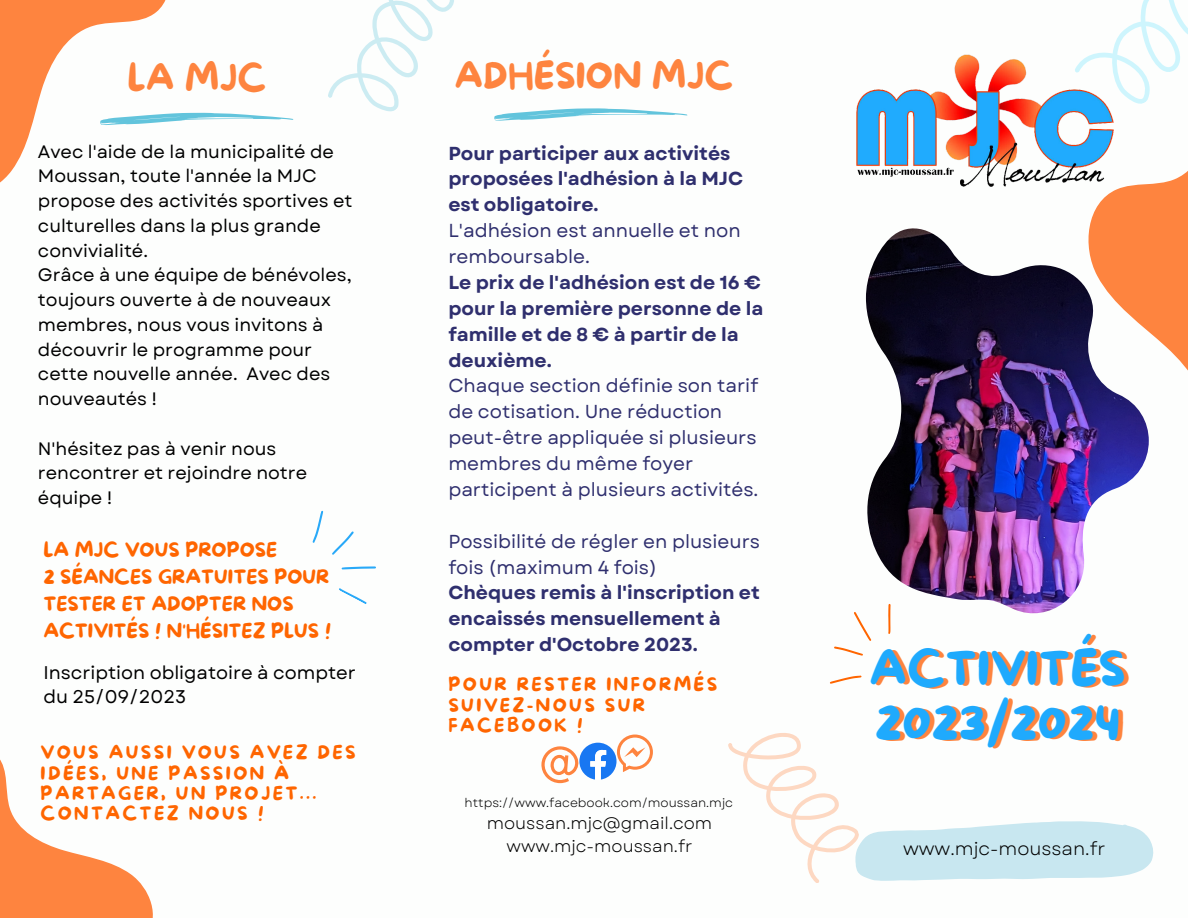
<style>
.page{position:relative;width:1188px;height:918px;background:#fff}
.page>*{position:absolute;margin:0;border:0;box-sizing:border-box;transform-origin:0 0}
.t1{font:47.25px/54px "More Sugar";color:#1faafd}
.t2{font:35.7px "More Sugar";color:#fe843f}
.t3{font:19.5px/27px "More Sugar";color:#ff6500}
.t4{font:700 18.75px/25.8px "Garet";color:#2f2f6e}
.t5{font:18.75px/25.8px "Garet";color:#2f2f6e}
.t6{font:18.3px "Garet";color:#000}
.t7{font:18.3px "Garet";color:#000}
.t8{font:18.15px/20.2px "More Sugar";letter-spacing:.13em;color:#ff6500}
.t9{font:18px/24.8px "Garet";color:#000}
.t10{font:16.8px "Garet";color:#000}
.t11{font:12.3px "Garet";color:#000}
</style>
<div class="page">
<svg style="left:1091px;top:171px;width:97px;height:200px;fill:#fe843f"></svg>
<svg style="left:0;top:759px;width:153px;height:159px"></svg>
<img style="left:865px;top:219px;width:284px;height:395px">
<svg style="left:1113px;top:0;width:75px;height:104px"></svg>
<svg style="left:0;top:0;width:688px;height:183px"></svg>
<svg style="left:854px;top:612px;width:17px;height:29px"></svg>
<svg style="left:830px;top:676px;width:32px;height:8px"></svg>
<svg style="left:834px;top:647px;width:29px;height:9px"></svg>
<svg style="left:888px;top:604px;width:3px;height:30px"></svg>
<svg style="left:728px;top:733px;width:425px;height:150px"></svg>
<img style="left:856px;top:49px;width:261px;height:151px">
<svg style="left:312px;top:510px;width:64px;height:94px"></svg>
<svg style="left:541px;top:735px;width:112px;height:48px"></svg>
<p class="t2" style="left:127px;top:58px;width:140px">LA MJC</p>
<p class="t9" style="left:38px;top:139px;width:316px">Avec l'aide de la municipalité de<br>Moussan, toute l'année la MJC propose des activités sportives et culturelles dans la plus grande convivialité.</p>
<p class="t9" style="left:38px;top:263px;width:315px">Grâce à une équipe de bénévoles, toujours ouverte à de nouveaux membres, nous vous invitons à découvrir le programme pour cette nouvelle année. Avec des nouveautés !</p>
<p class="t9" style="left:38px;top:436px;width:271px">N'hésitez pas à venir nous rencontrer et rejoindre notre équipe !</p>
<p class="t3" style="left:43px;top:537px;width:235px">LA MJC VOUS PROPOSE</p>
<p class="t3" style="left:43px;top:564px;width:289px">2 SÉANCES GRATUITES POUR<br>TESTER ET ADOPTER NOS<br>ACTIVITÉS ! N'HÉSITEZ PLUS !</p>
<p class="t6" style="left:43px;top:659px;width:314px">Inscription obligatoire à compter</p>
<p class="t6" style="left:43px;top:684px;width:144px">du 25/09/2023</p>
<p class="t8" style="left:41px;top:743px;width:317px">VOUS AUSSI VOUS AVEZ DES<br>IDÉES, UNE PASSION À<br>PARTAGER, UN PROJET...<br>CONTACTEZ NOUS !</p>
<p class="t2" style="left:455px;top:56px;width:280px">ADHÉSION MJC</p>
<p class="t4" style="left:448px;top:140px;width:297px">Pour participer aux activités proposées l'adhésion à la MJC est obligatoire.</p>
<p class="t5" style="left:448px;top:218px;width:294px">L'adhésion est annuelle et non remboursable.</p>
<p class="t4" style="left:448px;top:270px;width:317px">Le prix de l'adhésion est de 16 € pour la première personne de la famille et de 8 € à partir de la deuxième.</p>
<p class="t5" style="left:448px;top:373px;width:312px">Chaque section définie son tarif de cotisation. Une réduction peut-être appliquée si plusieurs membres du même foyer participent à plusieurs activités.</p>
<p class="t5" style="left:448px;top:528px;width:313px">Possibilité de régler en plusieurs fois (maximum 4 fois)</p>
<p class="t4" style="left:448px;top:580px;width:313px">Chèques remis à l'inscription et encaissés mensuellement à compter d'Octobre 2023.</p>
<p class="t8" style="left:448px;top:675px;width:270px">POUR RESTER INFORMÉS<br>SUIVEZ-NOUS SUR<br>FACEBOOK !</p>
<p class="t11" style="left:465px;top:793px;width:270px">https://www.facebook.com/moussan.mjc</p>
<p class="t10" style="left:487px;top:811px;width:227px">moussan.mjc@gmail.com</p>
<p class="t10" style="left:507px;top:834px;width:187px">www.mjc-moussan.fr</p>
<p class="t1" style="left:869px;top:643px;width:258px">ACTIVITÉS<br>2023/2024</p>
<p class="t7" style="left:903px;top:836px;width:204px">www.mjc-moussan.fr</p>
</div>
